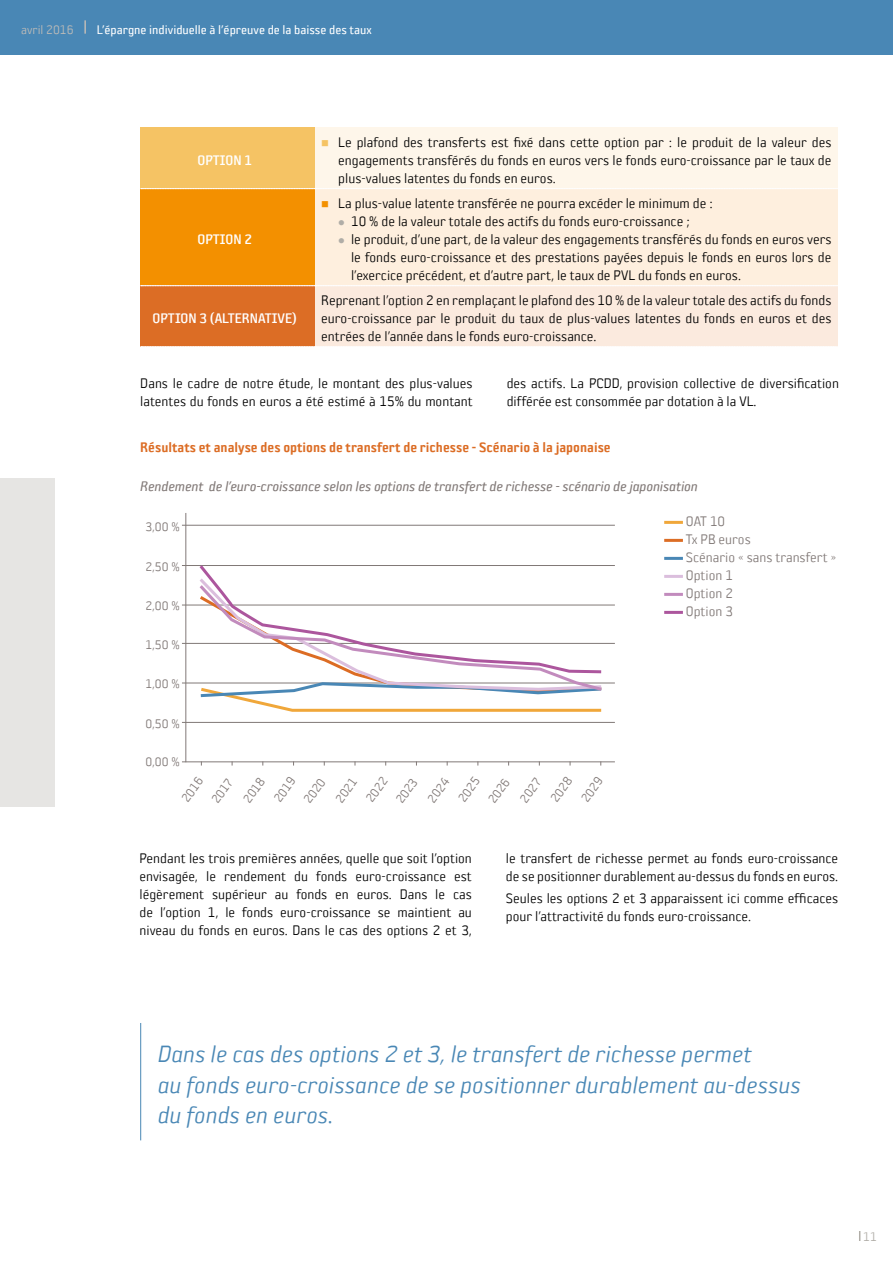
<style>
.page{position:relative;width:893px;height:1263px;background:#fff}
.page>*{position:absolute;margin:0;border:0;box-sizing:border-box;transform-origin:0 0}
.Mise_en_exergue{font:italic 25.5px/30.6px "Sophisto A Gauge";color:#4987b5}
.Txt{font:15px/18px "Sophisto A Gauge";color:#000;text-align:justify}
.Titre_schema_argent{font:italic 15px "Sophisto B Gauge";letter-spacing:-.01em;color:#817977}
.sous_sous_titre{font:15px "Sophisto D Gauge";color:#dc6d25}
.Txt-2{font:15px "Sophisto A Gauge";color:#817977}
.Txt-3{font:15px "Sophisto C Gauge";color:#fff}
.Txt-4{font:13.5px "Sophisto A Gauge";color:#817977}
.t1{font:13.5px "Sophisto B Gauge";color:#fff}
.t2{font:13.5px "Sophisto A Gauge";color:#bfbcb8}
.t3{font:13.5px "Sophisto A Gauge";color:#b0ada7}
</style>
<div class="page">
<div style="left:0;top:0;width:893px;height:54px;background:#4987b5"></div>
<svg style="left:84px;top:20px;width:2px;height:14px"></svg>
<div style="left:140px;top:128px;width:175px;height:61px;background:#f5c364"></div>
<div style="left:315px;top:128px;width:522px;height:61px;background:#fef6ea"></div>
<div style="left:140px;top:189px;width:175px;height:97px;background:#f39000"></div>
<div style="left:315px;top:189px;width:522px;height:97px;background:#feefde"></div>
<div style="left:140px;top:286px;width:175px;height:61px;background:#dc6d25"></div>
<div style="left:315px;top:286px;width:522px;height:61px;background:#fbeade"></div>
<svg style="left:141px;top:188px;width:696px;height:1px"></svg>
<svg style="left:141px;top:285px;width:696px;height:1px"></svg>
<svg style="left:141px;top:346px;width:696px;height:1px"></svg>
<div style="left:0;top:478px;width:54px;height:329px;background:#e6e5e3"></div>
<hr style="left:182px;top:525px;width:433px;height:1px;background:#817977">
<hr style="left:182px;top:565px;width:433px;height:1px;background:#817977">
<hr style="left:182px;top:683px;width:433px;height:1px;background:#817977">
<hr style="left:182px;top:643px;width:433px;height:1px;background:#817977">
<hr style="left:182px;top:605px;width:433px;height:1px;background:#817977">
<hr style="left:182px;top:722px;width:433px;height:1px;background:#817977">
<hr style="left:182px;top:761px;width:433px;height:1px;background:#817977">
<hr style="left:185px;top:513px;width:1px;height:249px;background:#817977">
<hr style="left:664px;top:521px;width:19px;height:3px;background:#f0a73a">
<hr style="left:664px;top:539px;width:19px;height:3px;background:#dc6d25">
<hr style="left:664px;top:557px;width:19px;height:3px;background:#4987b5">
<hr style="left:664px;top:575px;width:19px;height:3px;background:#dbbedd">
<hr style="left:664px;top:593px;width:19px;height:3px;background:#c28bbd">
<hr style="left:664px;top:611px;width:19px;height:3px;background:#ac569d">
<svg style="left:200px;top:693px;width:402px;height:19px"></svg>
<svg style="left:196px;top:604px;width:409px;height:89px"></svg>
<svg style="left:198px;top:565px;width:406px;height:110px"></svg>
<hr style="left:140px;top:1023px;width:1px;height:117px;background:#4987b5">
<p class="t2" style="left:21px;top:22px;width:54px">avril 2016</p>
<p class="t1" style="left:97px;top:22px;width:277px">L’épargne individuelle à l’épreuve de la baisse des taux</p>
<p class="Txt-3" style="left:198px;top:151px;width:56px">OPTION 1</p>
<p class="Txt-3" style="left:198px;top:231px;width:56px">OPTION 2</p>
<p class="Txt-3" style="left:153px;top:310px;width:146px">OPTION 3 (ALTERNATIVE)</p>
<p class="Txt" style="left:338px;top:133px;width:495px">Le plafond des transferts est fixé dans cette option par : le produit de la valeur des engagements transférés du fonds en euros vers le fonds euro-croissance par le taux de plus-values latentes du fonds en euros.</p>
<p class="Txt" style="left:338px;top:194px;width:376px">La plus-value latente transférée ne pourra excéder le minimum de :</p>
<p class="Txt" style="left:351px;top:212px;width:340px">10 % de la valeur totale des actifs du fonds euro-croissance ;</p>
<p class="Txt" style="left:351px;top:230px;width:482px">le produit, d’une part, de la valeur des engagements transférés du fonds en euros vers le fonds euro-croissance et des prestations payées depuis le fonds en euros lors de l’exercice précédent, et d’autre part, le taux de PVL du fonds en euros.</p>
<p class="Txt" style="left:321px;top:291px;width:512px">Reprenant l’option 2 en remplaçant le plafond des 10 % de la valeur totale des actifs du fonds euro-croissance par le produit du taux de plus-values latentes du fonds en euros et des entrées de l’année dans le fonds euro-croissance.</p>
<p class="Txt" style="left:140px;top:374px;width:334px">Dans le cadre de notre étude, le montant des plus-values latentes du fonds en euros a été estimé à 15% du montant</p>
<p class="Txt" style="left:507px;top:374px;width:334px">des actifs. La PCDD, provision collective de diversification différée est consommée par dotation à la VL.</p>
<p class="sous_sous_titre" style="left:140px;top:439px;width:472px">Résultats et analyse des options de transfert de richesse - Scénario à la japonaise</p>
<p class="Titre_schema_argent" style="left:140px;top:478px;width:559px">Rendement de l’euro-croissance selon les options de transfert de richesse - scénario de japonisation</p>
<p class="Txt-4" style="left:145px;top:519px;width:36px">3,00 %</p>
<p class="Txt-4" style="left:145px;top:559px;width:36px">2,50 %</p>
<p class="Txt-2" style="left:686px;top:513px;width:41px">OAT 10</p>
<p class="Txt-2" style="left:686px;top:531px;width:66px">Tx PB euros</p>
<p class="Txt-2" style="left:686px;top:549px;width:152px">Scénario « sans transfert »</p>
<p class="Txt-2" style="left:686px;top:567px;width:49px">Option 1</p>
<p class="Txt-2" style="left:686px;top:585px;width:49px">Option 2</p>
<p class="Txt-2" style="left:686px;top:603px;width:49px">Option 3</p>
<p class="Txt-4" style="left:145px;top:598px;width:36px">2,00 %</p>
<p class="Txt-4" style="left:145px;top:637px;width:36px">1,50 %</p>
<p class="Txt-4" style="left:145px;top:676px;width:36px">1,00 %</p>
<p class="Txt-4" style="left:145px;top:716px;width:36px">0,50 %</p>
<p class="Txt-4" style="left:145px;top:754px;width:36px">0,00 %</p>
<p class="Txt-4" style="left:178px;top:796px;width:29px;rotate:-54deg">2016</p>
<p class="Txt-4" style="left:208px;top:797px;width:29px;rotate:-54deg">2017</p>
<p class="Txt-4" style="left:240px;top:797px;width:29px;rotate:-54deg">2018</p>
<p class="Txt-4" style="left:271px;top:796px;width:29px;rotate:-54deg">2019</p>
<p class="Txt-4" style="left:300px;top:797px;width:29px;rotate:-54deg">2020</p>
<p class="Txt-4" style="left:332px;top:797px;width:29px;rotate:-54deg">2021</p>
<p class="Txt-4" style="left:363px;top:796px;width:29px;rotate:-54deg">2022</p>
<p class="Txt-4" style="left:393px;top:797px;width:29px;rotate:-54deg">2023</p>
<p class="Txt-4" style="left:424px;top:797px;width:29px;rotate:-54deg">2024</p>
<p class="Txt-4" style="left:455px;top:796px;width:29px;rotate:-54deg">2025</p>
<p class="Txt-4" style="left:485px;top:797px;width:29px;rotate:-54deg">2026</p>
<p class="Txt-4" style="left:517px;top:797px;width:29px;rotate:-54deg">2027</p>
<p class="Txt-4" style="left:547px;top:796px;width:29px;rotate:-54deg">2028</p>
<p class="Txt-4" style="left:578px;top:796px;width:29px;rotate:-54deg">2029</p>
<p class="Txt" style="left:140px;top:849px;width:334px">Pendant les trois premières années, quelle que soit l’option envisagée, le rendement du fonds euro-croissance est légèrement supérieur au fonds en euros. Dans le cas de l’option 1, le fonds euro-croissance se maintient au niveau du fonds en euros. Dans le cas des options 2 et 3,</p>
<p class="Txt" style="left:506px;top:849px;width:334px">le transfert de richesse permet au fonds euro-croissance de se positionner durablement au-dessus du fonds en euros.</p>
<p class="Txt" style="left:506px;top:889px;width:334px">Seules les options 2 et 3 apparaissent ici comme efficaces pour l’attractivité du fonds euro-croissance.</p>
<p class="Mise_en_exergue" style="left:158px;top:1038px;width:645px">Dans le cas des options 2 et 3, le transfert de richesse permet<br>au fonds euro-croissance de se positionner durablement au-dessus du fonds en euros.</p>
<p class="t3" style="left:863px;top:1229px;width:15px">11</p>
</div>
